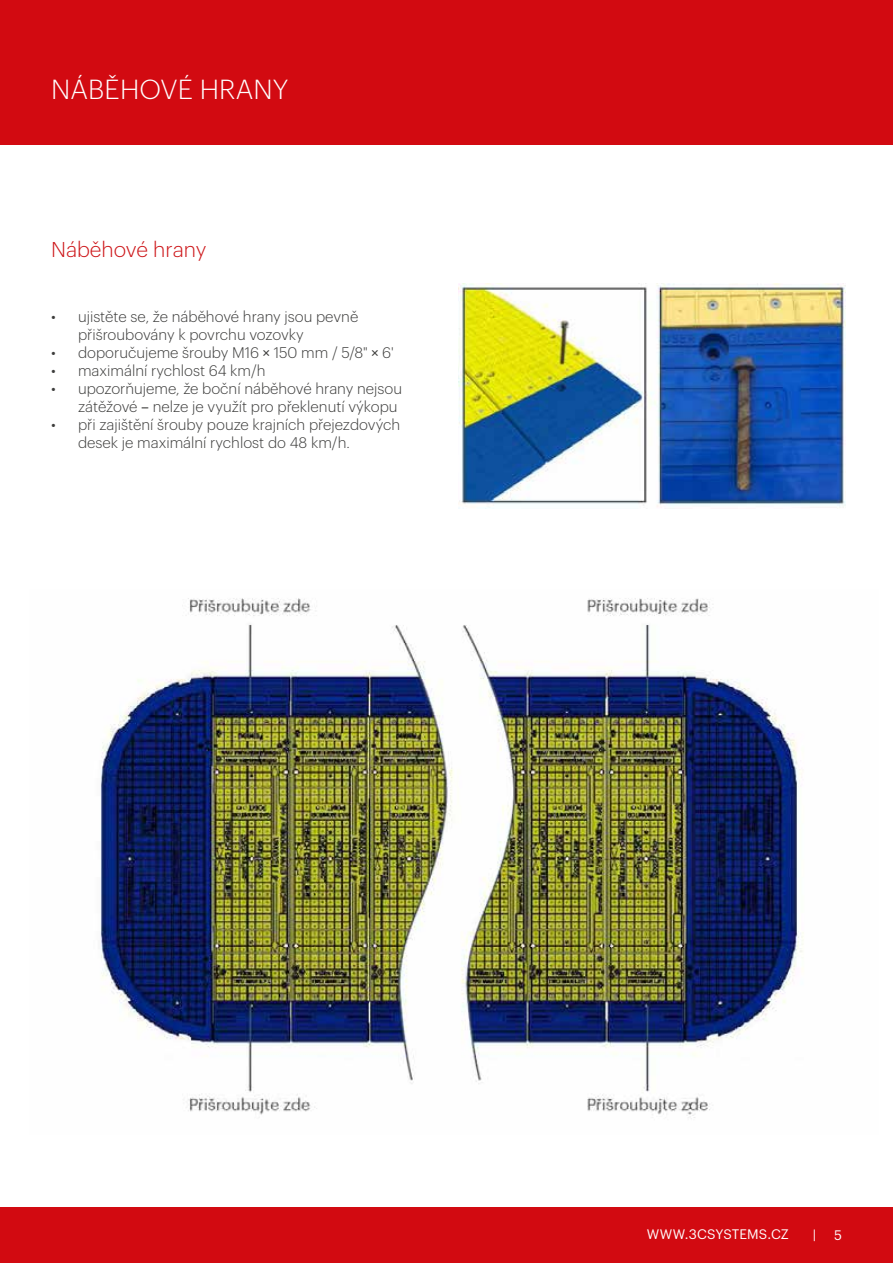
<style>
.page{position:relative;width:893px;height:1263px;background:#fff}
.page>*{position:absolute;margin:0;border:0;box-sizing:border-box;transform-origin:0 0}
.t1{font:300 27px "Graphik";letter-spacing:.005em;color:#fff}
.t2{font:300 21px "Graphik";letter-spacing:-.01em;color:#cd171a}
.t3{font:300 15px/18px "Graphik";color:#3c3c3b}
.t4{font:13.5px "Graphik";letter-spacing:.01em;color:#fff}
.s1{font-weight:400}
</style>
<div class="page">
<div style="left:0;top:0;width:893px;height:145px;background:#d20a11"></div>
<div style="left:0;top:1208px;width:893px;height:55px;background:#d20a11"></div>
<img style="left:458px;top:284px;width:387px;height:224px">
<img style="left:100px;top:598px;width:704px;height:520px">
<h1 class="t1" style="left:51px;top:70px;width:107px">Náběhové</h1>
<h1 class="t1" style="left:200px;top:70px;width:71px">hrany</h1>
<h2 class="t2" style="left:51px;top:234px;width:157px">Náběhové hrany</h2>
<p class="t3" style="left:78px;top:306px;width:282px;text-indent:-27px">• ujistěte se, že náběhové hrany jsou pevně přišroubovány k povrchu vozovky</p>
<p class="t3" style="left:51px;top:342px;width:344px">• doporučujeme šrouby M16 <span class="s1">×</span> 150 mm / 5/8" <span class="s1">×</span> 6'</p>
<p class="t3" style="left:51px;top:360px;width:216px">• maximální rychlost 64 km/h</p>
<p class="t3" style="left:51px;top:378px;width:352px;text-align:right">• upozorňujeme, že boční náběhové hrany nejsou zátěžové <span class="s1">–</span> nelze je využít pro překlenutí výkopu</p>
<p class="t3" style="left:78px;top:414px;width:324px;text-indent:-27px">• při zajištění šrouby pouze krajních přejezdových desek je maximální rychlost do 48 km/h.</p>
<p class="t4" style="left:647px;top:1224px;width:144px">WWW.3CSYSTEMS.CZ</p>
<p class="t4" style="left:813px;top:1225px;width:5px">|</p>
<p class="t4" style="left:834px;top:1225px;width:9px">5</p>
</div>
